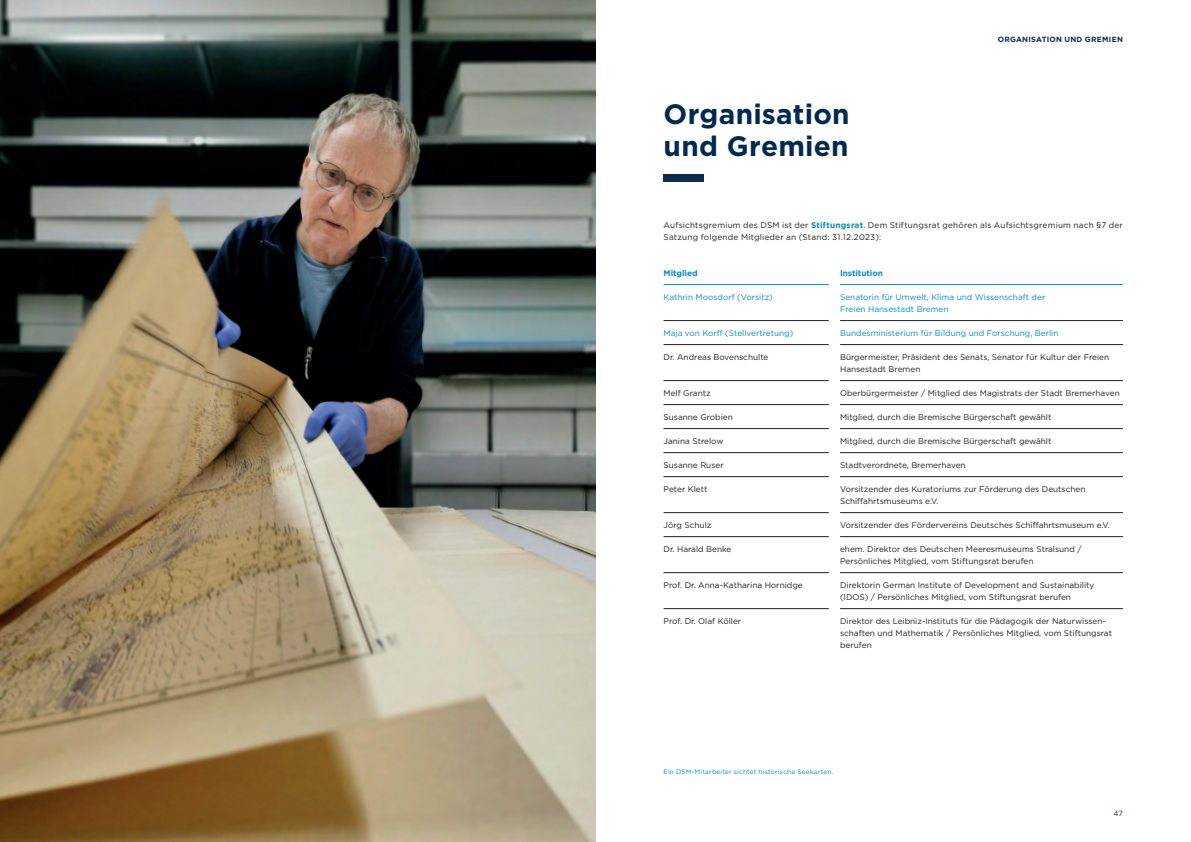
<style>
.page{position:relative;width:1191px;height:842px;background:#fff}
.page>*{position:absolute;margin:0;border:0;box-sizing:border-box;transform-origin:0 0}
.Header_Gotham_Bold_28pt{font:700 28px "Gotham";letter-spacing:.01em;color:#002a51}
.Fließtext__Gotham_Book_8_25_pt{font:8.2px/12px "Gotham";color:#231f20}
.t1{font:8.2px/12px "Gotham";color:#008fc5}
.Fließtext__Gotham_Book_8_25_pt-2{font:8.2px/12px "Gotham";letter-spacing:.025em;color:#231f20}
.t2{font:700 8.2px "Gotham";color:#008fc5}
.Kaiptel_rechts{font:700 7.5px "Gotham";letter-spacing:.035em;color:#0a2d4e}
.t3{font:7.5px "Gotham";color:#002a51}
.Bildunterschrift{font:6.5px "Gotham";letter-spacing:.03em;color:#008fc5}
.s1{font-weight:700;color:#008fc5}
</style>
<div class="page">
<svg style="left:828px;top:285px;width:1px;height:325px"></svg>
<hr style="left:663px;top:344px;width:165px;height:1px;background:#231f20">
<hr style="left:840px;top:344px;width:283px;height:1px;background:#231f20">
<hr style="left:663px;top:380px;width:165px;height:1px;background:#231f20">
<hr style="left:840px;top:380px;width:283px;height:1px;background:#231f20">
<hr style="left:663px;top:404px;width:165px;height:1px;background:#231f20">
<hr style="left:840px;top:404px;width:283px;height:1px;background:#231f20">
<hr style="left:663px;top:428px;width:165px;height:1px;background:#231f20">
<hr style="left:840px;top:428px;width:283px;height:1px;background:#231f20">
<hr style="left:663px;top:452px;width:165px;height:1px;background:#231f20">
<hr style="left:840px;top:452px;width:283px;height:1px;background:#231f20">
<hr style="left:663px;top:476px;width:165px;height:1px;background:#231f20">
<hr style="left:840px;top:476px;width:283px;height:1px;background:#231f20">
<hr style="left:663px;top:512px;width:165px;height:1px;background:#231f20">
<hr style="left:840px;top:512px;width:283px;height:1px;background:#231f20">
<hr style="left:663px;top:536px;width:165px;height:1px;background:#231f20">
<hr style="left:840px;top:536px;width:283px;height:1px;background:#231f20">
<hr style="left:663px;top:572px;width:165px;height:1px;background:#231f20">
<hr style="left:840px;top:572px;width:283px;height:1px;background:#231f20">
<hr style="left:663px;top:608px;width:165px;height:1px;background:#231f20">
<hr style="left:840px;top:608px;width:283px;height:1px;background:#231f20">
<hr style="left:663px;top:284px;width:165px;height:1px;background:#008fc5">
<hr style="left:840px;top:284px;width:283px;height:1px;background:#008fc5">
<hr style="left:663px;top:320px;width:165px;height:1px;background:#231f20">
<hr style="left:840px;top:320px;width:283px;height:1px;background:#231f20">
<div style="left:663px;top:174px;width:41px;height:7px;background:#0a2d4e"></div>
<img style="left:0;top:0;width:595px;height:842px">
<p class="Header_Gotham_Bold_28pt" style="left:663px;top:96px;width:187px">Organisation</p>
<p class="Header_Gotham_Bold_28pt" style="left:663px;top:128px;width:186px">und Gremien</p>
<p class="Kaiptel_rechts" style="left:998px;top:35px;width:126px">ORGANISATION UND GREMIEN</p>
<p class="Fließtext__Gotham_Book_8_25_pt-2" style="left:663px;top:219px;width:461px">Aufsichtsgremium des DSM ist der <span class="s1">Stiftungsrat</span>. Dem Stiftungsrat gehören als Aufsichtsgremium nach §7 der<br>Satzung folgende Mitglieder an (Stand: 31.12.2023):</p>
<p class="t2" style="left:663px;top:268px;width:36px">Mitglied</p>
<p class="t2" style="left:840px;top:268px;width:44px">Institution</p>
<p class="t1" style="left:663px;top:291px;width:111px">Kathrin Moosdorf (Vorsitz)</p>
<p class="t1" style="left:840px;top:291px;width:207px">Senatorin für Umwelt, Klima und Wissenschaft der<br>Freien Hansestadt Bremen</p>
<p class="t1" style="left:663px;top:327px;width:131px">Maja von Korff (Stellvertretung)</p>
<p class="t1" style="left:840px;top:327px;width:220px">Bundesministerium für Bildung und Forschung, Berlin</p>
<p class="Fließtext__Gotham_Book_8_25_pt" style="left:663px;top:351px;width:106px">Dr. Andreas Bovenschulte</p>
<p class="Fließtext__Gotham_Book_8_25_pt" style="left:840px;top:351px;width:271px">Bürgermeister, Präsident des Senats, Senator für Kultur der Freien<br>Hansestadt Bremen</p>
<p class="Fließtext__Gotham_Book_8_25_pt" style="left:663px;top:387px;width:49px">Melf Grantz</p>
<p class="Fließtext__Gotham_Book_8_25_pt" style="left:840px;top:387px;width:281px">Oberbürgermeister / Mitglied des Magistrats der Stadt Bremerhaven</p>
<p class="Fließtext__Gotham_Book_8_25_pt" style="left:663px;top:411px;width:71px">Susanne Grobien</p>
<p class="Fließtext__Gotham_Book_8_25_pt" style="left:840px;top:411px;width:213px">Mitglied, durch die Bremische Bürgerschaft gewählt</p>
<p class="Fließtext__Gotham_Book_8_25_pt" style="left:663px;top:435px;width:61px">Janina Strelow</p>
<p class="Fließtext__Gotham_Book_8_25_pt" style="left:840px;top:435px;width:213px">Mitglied, durch die Bremische Bürgerschaft gewählt</p>
<p class="Fließtext__Gotham_Book_8_25_pt" style="left:663px;top:459px;width:62px">Susanne Ruser</p>
<p class="Fließtext__Gotham_Book_8_25_pt" style="left:840px;top:459px;width:127px">Stadtverordnete, Bremerhaven</p>
<p class="Fließtext__Gotham_Book_8_25_pt" style="left:663px;top:483px;width:45px">Peter Klett</p>
<p class="Fließtext__Gotham_Book_8_25_pt" style="left:840px;top:483px;width:247px">Vorsitzender des Kuratoriums zur Förderung des Deutschen<br>Schiffahrtsmuseums e.V.</p>
<p class="Fließtext__Gotham_Book_8_25_pt" style="left:663px;top:519px;width:49px">Jörg Schulz</p>
<p class="Fließtext__Gotham_Book_8_25_pt" style="left:840px;top:519px;width:271px">Vorsitzender des Fördervereins Deutsches Schiffahrtsmuseum e.V.</p>
<p class="Fließtext__Gotham_Book_8_25_pt" style="left:663px;top:543px;width:69px">Dr. Harald Benke</p>
<p class="Fließtext__Gotham_Book_8_25_pt" style="left:840px;top:543px;width:243px">ehem. Direktor des Deutschen Meeresmuseums Stralsund /</p>
<p class="Fließtext__Gotham_Book_8_25_pt" style="left:840px;top:555px;width:195px">Persönliches Mitglied, vom Stiftungsrat berufen</p>
<p class="Fließtext__Gotham_Book_8_25_pt" style="left:663px;top:579px;width:141px">Prof. Dr. Anna-Katharina Hornidge</p>
<p class="Fließtext__Gotham_Book_8_25_pt" style="left:840px;top:579px;width:256px">Direktorin German Institute of Development and Sustainability (IDOS) / Persönliches Mitglied, vom Stiftungsrat berufen</p>
<p class="Fließtext__Gotham_Book_8_25_pt" style="left:663px;top:615px;width:79px">Prof. Dr. Olaf Köller</p>
<p class="Fließtext__Gotham_Book_8_25_pt" style="left:840px;top:615px;width:273px">Direktor des Leibniz-Instituts für die Pädagogik der Naturwissen&shy;schaften und Mathematik / Persönliches Mitglied, vom Stiftungsrat berufen</p>
<p class="Bildunterschrift" style="left:663px;top:768px;width:171px">Ein DSM-Mitarbeiter sichtet historische Seekarten.</p>
<p class="t3" style="left:1113px;top:809px;width:11px">47</p>
</div>
